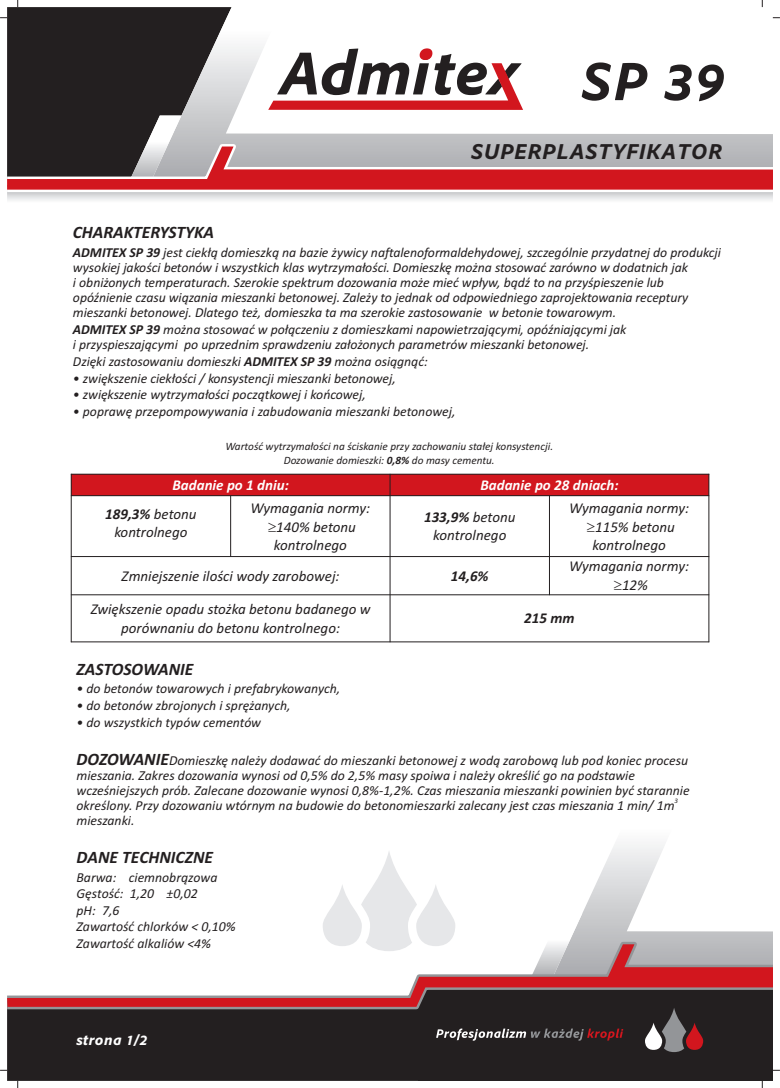
<style>
.page{position:relative;width:780px;height:1088px;background:#fff}
.page>*{position:absolute;margin:0;border:0;box-sizing:border-box;transform-origin:0 0}
.t1{font:56.5px "Clean Pro Bold It 05 pt";color:#231f20}
.t2{font:22.62px "Clean Pro Bold It 05 pt";color:#231f20}
.t3{font:italic 700 17.5px "Calibri";letter-spacing:-.005em;color:#231f20}
.t4{font:italic 15px/18.8px "Calibri";color:#231f20;text-align:center}
.t5{font:italic 700 15px "Calibri";color:#fff}
.t6{font:italic 700 15px "Calibri";color:#231f20}
.t7{font:15px "Clean Pro Bold It 05 pt";color:#fff}
.t8{font:italic 13.75px/15.1px "Calibri";color:#231f20}
.t9{font:italic 11.25px/13.8px "Calibri";color:#231f20;text-align:center}
.t10{font:italic 6.88px "Calibri";color:#231f20}
.s1{font-weight:700}
.s2{font-weight:700;font-size:17.5px}
</style>
<div class="page">
<div style="left:7px;top:7px;width:144px;height:109px;background:#231f20"></div>
<svg style="left:151px;top:7px;width:612px;height:109px"></svg>
<svg style="left:7px;top:116px;width:766px;height:85px"></svg>
<div style="left:7px;top:1000px;width:766px;height:81px;background:#231f20"></div>
<svg style="left:582px;top:844px;width:191px;height:95px"></svg>
<svg style="left:571px;top:915px;width:11px;height:24px"></svg>
<svg style="left:7px;top:939px;width:766px;height:73px"></svg>
<svg style="left:7px;top:944px;width:766px;height:63px"></svg>
<svg style="left:268px;top:48px;width:255px;height:62px"></svg>
<div style="left:71px;top:474px;width:319px;height:22px;background:#d2161e"></div>
<div style="left:390px;top:474px;width:318px;height:22px;background:#d2161e"></div>
<hr style="left:71px;top:474px;width:1px;height:168px;background:#231f20">
<hr style="left:230px;top:495px;width:1px;height:62px;background:#231f20">
<hr style="left:389px;top:474px;width:1px;height:168px;background:#231f20">
<hr style="left:549px;top:495px;width:1px;height:100px;background:#231f20">
<hr style="left:708px;top:474px;width:1px;height:168px;background:#231f20">
<hr style="left:71px;top:641px;width:638px;height:1px;background:#231f20">
<hr style="left:71px;top:594px;width:638px;height:1px;background:#231f20">
<hr style="left:71px;top:556px;width:638px;height:1px;background:#231f20">
<hr style="left:71px;top:495px;width:638px;height:1px;background:#231f20">
<hr style="left:71px;top:474px;width:638px;height:1px;background:#231f20">
<svg style="left:645px;top:1008px;width:58px;height:44px"></svg>
<svg style="left:436px;top:1028px;width:187px;height:13px"></svg>
<svg style="left:323px;top:852px;width:132px;height:99px"></svg>
<h1 class="t1" style="left:577px;top:59px;width:147px">SP 39</h1>
<h2 class="t2" style="left:469px;top:143px;width:253px">SUPERPLASTYFIKATOR</h2>
<p class="t3" style="left:73px;top:224px;width:143px">CHARAKTERYSTYKA</p>
<p class="t8" style="left:73px;top:246px;width:649px"><span class="s1">ADMITEX SP 39</span> jest ciekłą domieszką na bazie żywicy naftalenoformaldehydowej, szczególnie przydatnej do produkcji wysokiej jakości betonów i wszystkich klas wytrzymałości. Domieszkę można stosować zarówno w dodatnich jak<br>i obniżonych temperaturach. Szerokie spektrum dozowania może mieć wpływ, bądź to na przyśpieszenie lub opóźnienie czasu wiązania mieszanki betonowej. Zależy to jednak od odpowiedniego zaprojektowania receptury mieszanki betonowej. Dlatego też, domieszka ta ma szerokie zastosowanie w betonie towarowym.</p>
<p class="t8" style="left:73px;top:323px;width:555px"><span class="s1">ADMITEX SP 39</span> można stosować w połączeniu z domieszkami napowietrzającymi, opóźniającymi jak i przyspieszającymi po uprzednim sprawdzeniu założonych parametrów mieszanki betonowej.</p>
<p class="t8" style="left:73px;top:355px;width:356px">Dzięki zastosowaniu domieszki <span class="s1">ADMITEX SP 39</span> można osiągnąć:</p>
<p class="t8" style="left:73px;top:372px;width:324px">• zwiększenie ciekłości / konsystencji mieszanki betonowej,</p>
<p class="t8" style="left:73px;top:388px;width:294px">• zwiększenie wytrzymałości początkowej i końcowej,</p>
<p class="t8" style="left:73px;top:405px;width:384px">• poprawę przepompowywania i zabudowania mieszanki betonowej,</p>
<p class="t9" style="left:225px;top:441px;width:329px">Wartość wytrzymałości na ściskanie przy zachowaniu stałej konsystencji.<br>Dozowanie domieszki: <span class="s1">0,8%</span> do masy cementu.</p>
<p class="t5" style="left:172px;top:479px;width:118px">Badanie po 1 dniu:</p>
<p class="t5" style="left:480px;top:479px;width:139px">Badanie po 28 dniach:</p>
<p class="t4" style="left:105px;top:506px;width:93px;line-height:18.2px"><span class="s1">189,3%</span> betonu kontrolnego</p>
<p class="t4" style="left:274px;top:499px;width:98px;text-align:left;text-indent:-23px">Wymagania normy:<br>140% betonu kontrolnego</p>
<p class="t4" style="left:424px;top:509px;width:93px;line-height:18.2px"><span class="s1">133,9%</span> betonu kontrolnego</p>
<p class="t4" style="left:592px;top:499px;width:98px;text-align:left;text-indent:-23px">Wymagania normy:<br>115% betonu kontrolnego</p>
<p class="t4" style="left:122px;top:568px;width:219px">Zmniejszenie ilości wody zarobowej:</p>
<p class="t6" style="left:451px;top:569px;width:39px">14,6%</p>
<p class="t4" style="left:622px;top:558px;width:69px;line-height:19.1px;text-align:left;text-indent:-53px">Wymagania normy:<br>12%</p>
<p class="t4" style="left:91px;top:601px;width:281px;line-height:18.2px">Zwiększenie opadu stożka betonu badanego w porównaniu do betonu kontrolnego:</p>
<p class="t6" style="left:524px;top:612px;width:52px">215 mm</p>
<p class="t3" style="left:76px;top:662px;width:118px">ZASTOSOWANIE</p>
<p class="t8" style="left:76px;top:682px;width:265px">• do betonów towarowych i prefabrykowanych,</p>
<p class="t8" style="left:76px;top:699px;width:215px">• do betonów zbrojonych i sprężanych,</p>
<p class="t8" style="left:76px;top:715px;width:186px">• do wszystkich typów cementów</p>
<p class="t8" style="left:76px;top:754px;width:614px"><span class="s2">DOZOWANIE</span>Domieszkę należy dodawać do mieszanki betonowej z wodą zarobową lub pod koniec procesu mieszania. Zakres dozowania wynosi od 0,5% do 2,5% masy spoiwa i należy określić go na podstawie wcześniejszych prób. Zalecane dozowanie wynosi 0,8%-1,2%. Czas mieszania mieszanki powinien być starannie</p>
<p class="t10" style="left:674px;top:798px;width:5px">3</p>
<p class="t8" style="left:76px;top:799px;width:599px;line-height:14.8px">określony. Przy dozowaniu wtórnym na budowie do betonomieszarki zalecany jest czas mieszania 1 min/ 1m mieszanki.</p>
<p class="t3" style="left:76px;top:850px;width:138px">DANE TECHNICZNE</p>
<p class="t8" style="left:76px;top:870px;width:161px;line-height:16.8px">Barwa: ciemnobrązowa<br>Gęstość: 1,20 ±0,02<br>pH: 7,6<br>Zawartość chlorków &lt; 0,10%<br>Zawartość alkaliów &lt;4%</p>
<p class="t7" style="left:75px;top:1034px;width:73px">strona 1/2</p>
</div>
